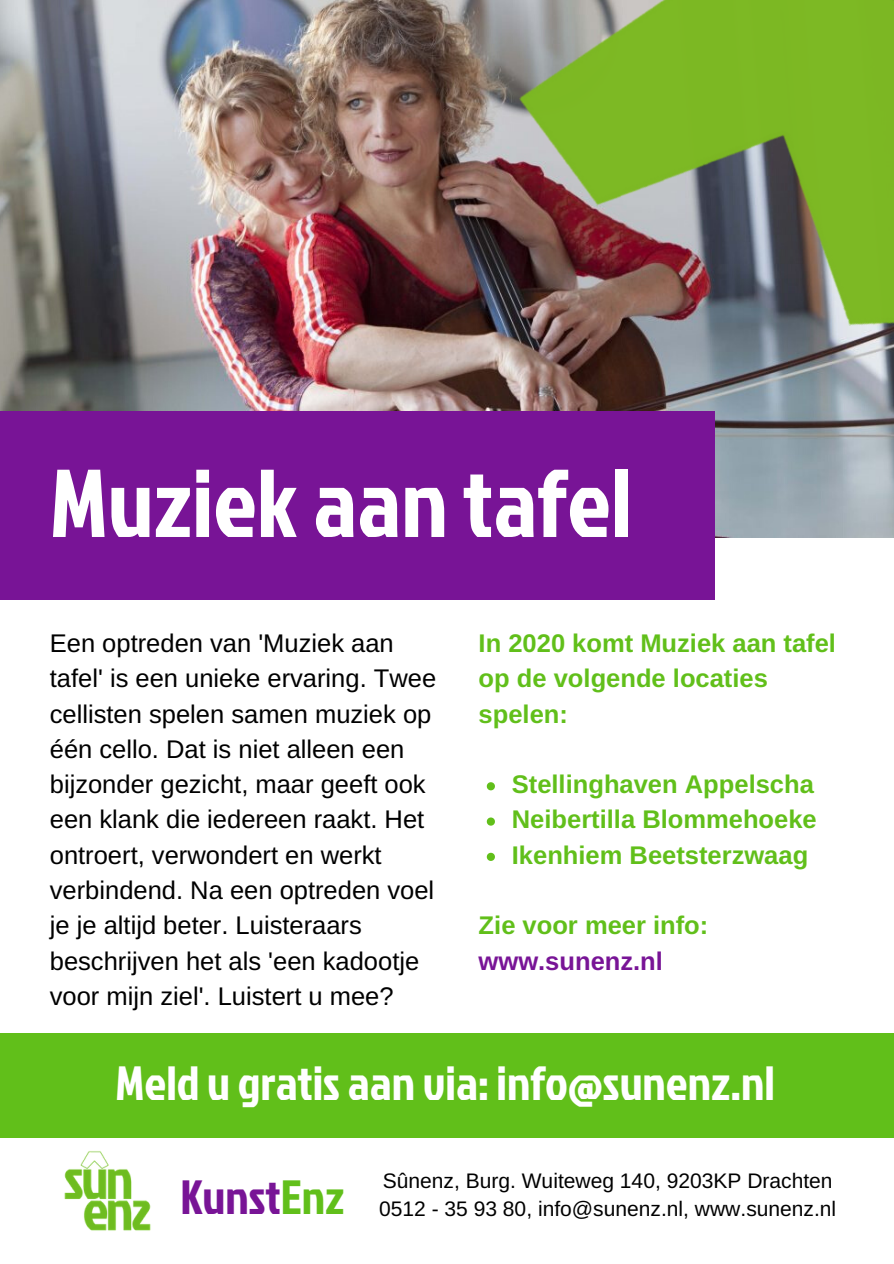
<style>
.page{position:relative;width:894px;height:1264px;background:#fff}
.page>*{position:absolute;margin:0;border:0;box-sizing:border-box;transform-origin:0 0}
.t1{font:96px "Jockey One";color:#fff}
.t2{font:48px "Jockey One";color:#fff}
.t3{font:48px "Jockey One";color:#781496}
.t4{font:25.5px/35.2px "Arimo";color:#000}
.t5{font:700 25.5px/35.2px "Arimo";color:#61bf1a;text-align:justify}
.t6{font:700 25.5px "Arimo";color:#781496}
.t7{font:21px/28.5px "Arimo";color:#000}
.s1{color:#61bf1a}
</style>
<div class="page">
<img style="left:0;top:0;width:893px;height:538px">
<div style="left:0;top:411px;width:714px;height:188px;background:#781496"></div>
<img style="left:489px;top:0;width:404px;height:347px">
<div style="left:0;top:1032px;width:893px;height:105px;background:#61bf1a"></div>
<img style="left:64px;top:1151px;width:87px;height:80px">
<svg style="left:486px;top:782px;width:9px;height:8px"></svg>
<svg style="left:486px;top:817px;width:9px;height:8px"></svg>
<svg style="left:486px;top:852px;width:9px;height:9px"></svg>
<h1 class="t1" style="left:50px;top:433px;width:583px">Muziek aan tafel</h1>
<p class="t4" style="left:50px;top:625px;width:388px">Een optreden van 'Muziek aan tafel' is een unieke ervaring. Twee cellisten spelen samen muziek op één cello. Dat is niet alleen een bijzonder gezicht, maar geeft ook een klank die iedereen raakt. Het ontroert, verwondert en werkt verbindend. Na een optreden voel je je altijd beter. Luisteraars beschrijven het als 'een kadootje voor mijn ziel'. Luistert u mee?</p>
<p class="t5" style="left:478px;top:625px;width:359px;text-align:left">In 2020 komt Muziek aan tafel op de volgende locaties spelen:</p>
<p class="t5" style="left:511px;top:766px;width:306px">Stellinghaven Appelscha Neibertilla Blommehoeke Ikenhiem Beetsterzwaag</p>
<p class="t5" style="left:478px;top:907px;width:231px">Zie voor meer info:</p>
<p class="t6" style="left:478px;top:946px;width:186px">www.sunenz.nl</p>
<h2 class="t2" style="left:116px;top:1048px;width:660px">Meld u gratis aan via: info@sunenz.nl</h2>
<h2 class="t3" style="left:180px;top:1162px;width:166px">Kunst<span class="s1">Enz</span></h2>
<p class="t7" style="left:379px;top:1166px;width:458px">Sûnenz, Burg. Wuiteweg 140, 9203KP Drachten<br>0512 - 35 93 80, info@sunenz.nl, www.sunenz.nl</p>
</div>
